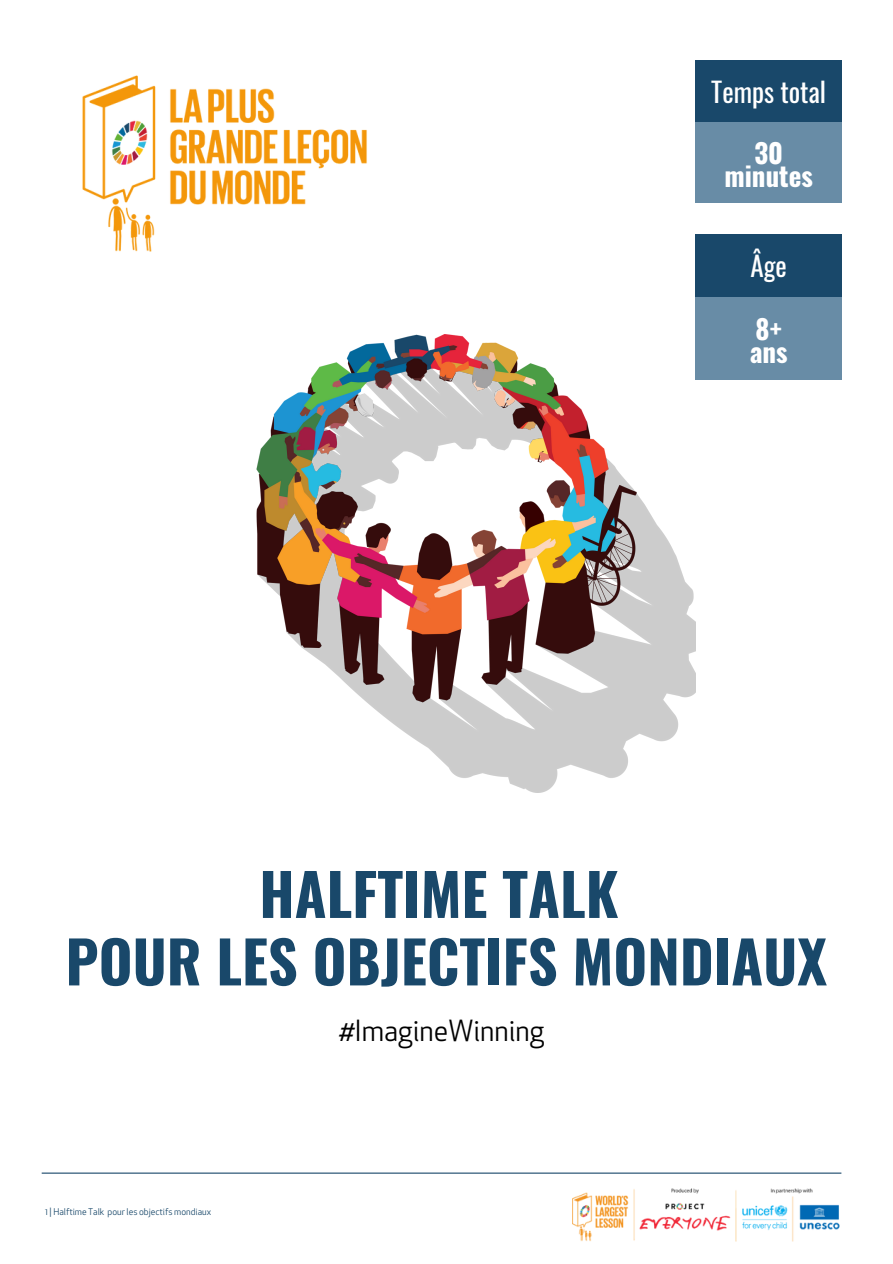
<style>
.page{position:relative;width:893px;height:1264px;background:#fff}
.page>*{position:absolute;margin:0;border:0;box-sizing:border-box;transform-origin:0 0}
.t1{font:700 57.9px "Oswald";color:#19486a}
.t2{font:28.5px "Apex New";color:#000}
.t3{font:700 27px "Oswald";color:#fff}
.t4{font:27px "Oswald";color:#fff}
.t5{font:9px "Apex New";color:#19486a}
</style>
<div class="page">
<div style="left:695px;top:60px;width:146px;height:63px;background:#19486a"></div>
<div style="left:695px;top:123px;width:146px;height:80px;background:#688ca6"></div>
<div style="left:695px;top:297px;width:146px;height:83px;background:#688ca6"></div>
<div style="left:695px;top:234px;width:146px;height:63px;background:#19486a"></div>
<img style="left:256px;top:335px;width:439px;height:457px">
<hr style="left:42px;top:1172px;width:799px;height:1px;background:#19486a">
<img style="left:572px;top:1188px;width:268px;height:53px">
<img style="left:82px;top:75px;width:285px;height:177px">
<p class="t4" style="left:711px;top:70px;width:116px">Temps total</p>
<p class="t3" style="left:754px;top:132px;width:30px">30</p>
<p class="t3" style="left:724px;top:155px;width:90px">minutes</p>
<p class="t4" style="left:750px;top:245px;width:38px">Âge</p>
<p class="t3" style="left:755px;top:308px;width:28px">8+</p>
<p class="t3" style="left:749px;top:330px;width:39px">ans</p>
<p class="t1" style="left:259px;top:848px;width:361px">HALFTIME TALK</p>
<p class="t1" style="left:66px;top:916px;width:763px">POUR LES OBJECTIFS MONDIAUX</p>
<p class="t2" style="left:338px;top:1019px;width:207px">#ImagineWinning</p>
<p class="t5" style="left:45px;top:1208px;width:167px">1 | Halftime Talk pour les objectifs mondiaux</p>
</div>
